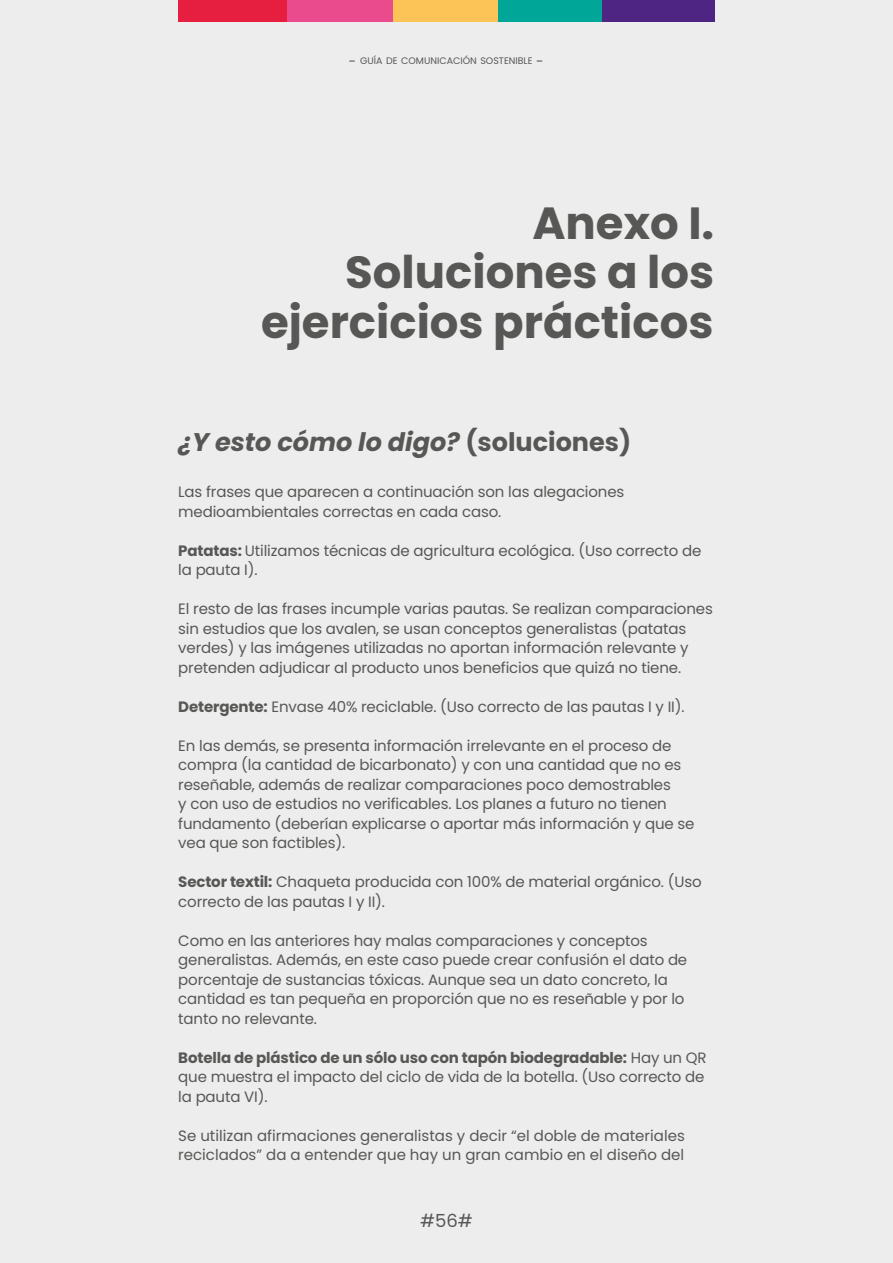
<style>
.page{position:relative;width:893px;height:1263px;background:#ededed}
.page>*{position:absolute;margin:0;border:0;box-sizing:border-box;transform-origin:0 0}
.t1{font:700 45px/49.5px "Poppins";color:#575756;text-align:right}
.t2{font:italic 700 25.5px "Poppins";color:#575756}
.t3{font:18px "Poppins";color:#575756}
.t4{font:15px/19.5px "Poppins";letter-spacing:-.01em;color:#575756}
.t5{font:9.45px "Poppins";color:#575756}
.s1{font-size:13.5px}
.s2{font-style:normal}
.s3{font-style:normal;color:#ededed}
.s4{font-weight:700}
.s5{color:#ededed}
</style>
<div class="page">
<div style="left:602px;top:0;width:113px;height:21px;background:#4e2583"></div>
<div style="left:497px;top:0;width:105px;height:21px;background:#00a799"></div>
<div style="left:392px;top:0;width:106px;height:21px;background:#fcc357"></div>
<div style="left:287px;top:0;width:105px;height:21px;background:#ea4b8c"></div>
<div style="left:178px;top:0;width:109px;height:21px;background:#e61e40"></div>
<p class="t5" style="left:349px;top:55px;width:196px"><span class="s1">-</span> GUÍA DE COMUNICACIÓN SOSTENIBLE <span class="s1">-</span></p>
<h1 class="t1" style="left:261px;top:198px;width:455px">Anexo I.<br>Soluciones a los ejercicios prácticos</h1>
<h2 class="t2" style="left:178px;top:427px;width:462px">¿Y esto cómo lo digo? <span class="s2">(soluciones)</span><span class="s3">.</span></h2>
<p class="t4" style="left:178px;top:482px;width:448px">Las frases que aparecen a continuación son las alegaciones medioambientales correctas en cada caso.</p>
<p class="t4" style="left:178px;top:541px;width:525px"><span class="s4">Patatas:</span> Utilizamos técnicas de agricultura ecológica. (Uso correcto de la pauta I).<span class="s5">.</span></p>
<p class="t4" style="left:178px;top:599px;width:536px">El resto de las frases incumple varias pautas. Se realizan comparaciones sin estudios que los avalen, se usan conceptos generalistas (patatas verdes) y las imágenes utilizadas no aportan información relevante y pretenden adjudicar al producto unos beneficios que quizá no tiene.</p>
<p class="t4" style="left:178px;top:697px;width:511px"><span class="s4">Detergente:</span> Envase 40% reciclable. (Uso correcto de las pautas I y II).<span class="s5">.</span></p>
<p class="t4" style="left:178px;top:736px;width:518px">En las demás, se presenta información irrelevante en el proceso de compra (la cantidad de bicarbonato) y con una cantidad que no es reseñable, además de realizar comparaciones poco demostrables<br>y con uso de estudios no verificables. Los planes a futuro no tienen fundamento (deberían explicarse o aportar más información y que se vea que son factibles).</p>
<p class="t4" style="left:178px;top:872px;width:525px"><span class="s4">Sector textil:</span> Chaqueta producida con 100% de material orgánico. (Uso correcto de las pautas I y II).<span class="s5">.</span></p>
<p class="t4" style="left:178px;top:931px;width:510px">Como en las anteriores hay malas comparaciones y conceptos generalistas. Además, en este caso puede crear confusión el dato de porcentaje de sustancias tóxicas. Aunque sea un dato concreto, la cantidad es tan pequeña en proporción que no es reseñable y por lo tanto no relevante.</p>
<p class="t4" style="left:178px;top:1048px;width:530px"><span class="s4">Botella de plástico de un sólo uso con tapón biodegradable:</span> Hay un QR que muestra el impacto del ciclo de vida de la botella. (Uso correcto de la pauta VI).<span class="s5">.</span></p>
<p class="t4" style="left:178px;top:1126px;width:508px">Se utilizan afirmaciones generalistas y decir “el doble de materiales reciclados” da a entender que hay un gran cambio en el diseño del</p>
<p class="t3" style="left:420px;top:1210px;width:54px">#56#</p>
</div>
